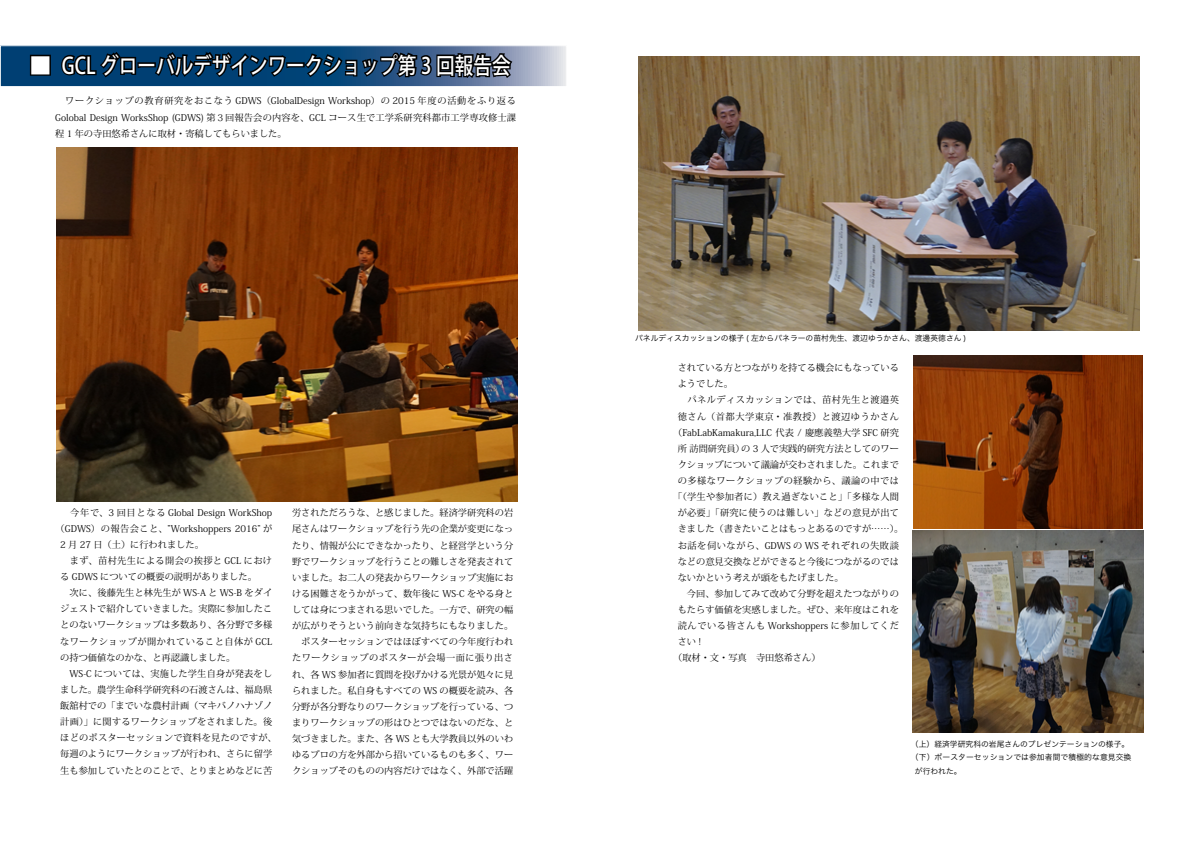
<style>
.page{position:relative;width:1191px;height:842px;background:#fff}
.page>*{position:absolute;margin:0;border:0;box-sizing:border-box;transform-origin:0 0}
.t1{font:500 22.7px "Koz Go Pro";color:#fff}
.t2{font:9.2px/16.1px "Koz Min Pro";color:#000;text-align:justify}
.t3{font:9.2px "Koz Min Pro";letter-spacing:.025em;color:#000}
.t4{font:9.2px "Koz Min Pro";letter-spacing:.05em;color:#000}
.t5{font:9.2px "Koz Min Pro";letter-spacing:.065em;color:#000}
.t6{font:9.2px "Koz Min Pro";letter-spacing:.06em;color:#000}
.t7{font:9.2px "Koz Min Pro";letter-spacing:.02em;color:#000}
.t8{font:9.2px "Koz Min Pro";letter-spacing:.04em;color:#000}
.t9{font:7.8px "Hira Kaku Pro W3";color:#000}
</style>
<div class="page">
<svg style="left:2px;top:47px;width:563px;height:38px;background:#436d95"></svg>
<div style="left:0;top:45px;width:567px;height:42px;border:1px solid #fff"></div>
<div style="left:30px;top:55px;width:21px;height:21px;border:3px solid #000"></div>
<svg style="left:60px;top:45px;width:455px;height:35px;background:#143655"></svg>
<img style="left:57px;top:147px;width:460px;height:355px">
<img style="left:638px;top:57px;width:502px;height:274px">
<img style="left:912px;top:531px;width:231px;height:201px">
<img style="left:913px;top:355px;width:229px;height:174px">
<h1 class="t1" style="left:6px;top:51px;width:506px">　■ GCL グローバルデザインワークショップ第 3 回報告会</h1>
<p class="t2" style="left:55px;top:93px;width:462px">　ワークショップの教育研究をおこなう GDWS（GlobalDesign Workshop）の 2015 年度の活動をふり返るGolobal Design WorksShop (GDWS) 第３回報告会の内容を、GCL コース生で工学系研究科都市工学専攻修士課程 1 年の寺田悠希さんに取材・寄稿してもらいました。</p>
<p class="t2" style="left:60px;top:504px;width:213px">　今年で、3 回目となる Global Design WorkShop</p>
<p class="t2" style="left:56px;top:520px;width:218px">（GDWS）の報告会こと、”Workshoppers 2016” が</p>
<p class="t2" style="left:60px;top:536px;width:145px">2 月 27 日（土）に行われました。</p>
<p class="t8" style="left:60px;top:554px;width:213px">　まず、苗村先生による開会の挨拶と GCL におけ</p>
<p class="t2" style="left:60px;top:568px;width:198px">る GDWS についての概要の説明がありました。</p>
<p class="t2" style="left:60px;top:584px;width:213px">　次に、後藤先生と林先生が WS-A と WS-B をダイ</p>
<p class="t2" style="left:60px;top:600px;width:213px">ジェストで紹介していきました。実際に参加したこ</p>
<p class="t2" style="left:60px;top:617px;width:213px">とのないワークショップは多数あり、各分野で多様</p>
<p class="t4" style="left:60px;top:635px;width:213px">なワークショップが開かれていること自体が GCL</p>
<p class="t2" style="left:60px;top:649px;width:177px">の持つ価値なのかな、と再認識しました。</p>
<p class="t7" style="left:60px;top:667px;width:213px">　WS-C については、実施した学生自身が発表をし</p>
<p class="t2" style="left:60px;top:681px;width:213px">ました。農学生命科学研究科の石渡さんは、福島県</p>
<p class="t2" style="left:60px;top:697px;width:213px">飯舘村での「までいな農村計画（マキバノハナゾノ</p>
<p class="t3" style="left:60px;top:715px;width:213px">計画）」に関するワークショップをされました。後</p>
<p class="t3" style="left:60px;top:731px;width:218px">ほどのポスターセッションで資料を見たのですが、</p>
<p class="t2" style="left:60px;top:746px;width:213px">毎週のようにワークショップが行われ、さらに留学</p>
<p class="t2" style="left:60px;top:762px;width:213px">生も参加していたとのことで、とりまとめなどに苦</p>
<p class="t2" style="left:292px;top:504px;width:223px">労されただろうな、と感じました。経済学研究科の岩尾さんはワークショップを行う先の企業が変更になったり、情報が公にできなかったり、と経営学という分野でワークショップを行うことの難しさを発表されていました。お二人の発表からワークショップ実施における困難さをうかがって、数年後に WS-C をやる身としては身につまされる思いでした。一方で、研究の幅が広がりそうという前向きな気持ちにもなりました。　ポスターセッションではほぼすべての今年度行われたワークショップのポスターが会場一面に張り出され、各 WS 参加者に質問を投げかける光景が処々に見られました。私自身もすべての WS の概要を読み、各分野が各分野なりのワークショップを行っている、つまりワークショップの形はひとつではないのだな、と気づきました。また、各 WS とも大学教員以外のいわゆるプロの方を外部から招いているものも多く、ワークショップそのものの内容だけではなく、外部で活躍</p>
<p class="t9" style="left:635px;top:331px;width:333px">パネルディスカッションの様子 ( 左からパネラーの苗村先生、渡辺ゆうかさん、渡邊英徳さん )</p>
<p class="t2" style="left:677px;top:359px;width:223px">されている方とつながりを持てる機会にもなっている</p>
<p class="t2" style="left:677px;top:375px;width:57px">ようでした。</p>
<p class="t4" style="left:677px;top:393px;width:223px">　パネルディスカッションでは、苗村先生と渡邉英</p>
<p class="t4" style="left:677px;top:410px;width:223px">徳さん（首都大学東京・准教授）と渡辺ゆうかさん</p>
<p class="t2" style="left:673px;top:424px;width:227px">（FabLabKamakura,LLC 代表 / 慶應義塾大学 SFC 研究</p>
<p class="t2" style="left:677px;top:440px;width:223px">所 訪問研究員）の 3 人で実践的研究方法としてのワー</p>
<p class="t2" style="left:677px;top:456px;width:223px">クショップについて議論が交わされました。これまで</p>
<p class="t4" style="left:677px;top:474px;width:223px">の多様なワークショップの経験から、議論の中では</p>
<p class="t3" style="left:673px;top:490px;width:227px">「（学生や参加者に）教え過ぎないこと」「多様な人間</p>
<p class="t3" style="left:677px;top:506px;width:223px">が必要」「研究に使うのは難しい」などの意見が出て</p>
<p class="t2" style="left:677px;top:521px;width:227px">きました（書きたいことはもっとあるのですが……）。</p>
<p class="t6" style="left:677px;top:539px;width:223px">お話を伺いながら、GDWS の WS それぞれの失敗談</p>
<p class="t2" style="left:677px;top:553px;width:223px">などの意見交換などができると今後につながるのでは</p>
<p class="t2" style="left:677px;top:569px;width:167px">ないかという考えが頭をもたげました。</p>
<p class="t2" style="left:677px;top:585px;width:223px">　今回、参加してみて改めて分野を超えたつながりの</p>
<p class="t2" style="left:677px;top:601px;width:223px">もたらす価値を実感しました。ぜひ、来年度はこれを</p>
<p class="t5" style="left:677px;top:619px;width:223px">読んでいる皆さんも Workshoppers に参加してくだ</p>
<p class="t2" style="left:677px;top:633px;width:25px">さい !</p>
<p class="t2" style="left:673px;top:650px;width:149px">（取材・文・写真　寺田悠希さん）</p>
<p class="t9" style="left:911px;top:737px;width:220px">（上）経済学研究科の岩尾さんのプレゼンテーションの様子。</p>
<p class="t9" style="left:911px;top:750px;width:222px">（下）ポースターセッションでは参加者間で積極的な意見交換</p>
<p class="t9" style="left:915px;top:764px;width:48px">が行われた。</p>
</div>
